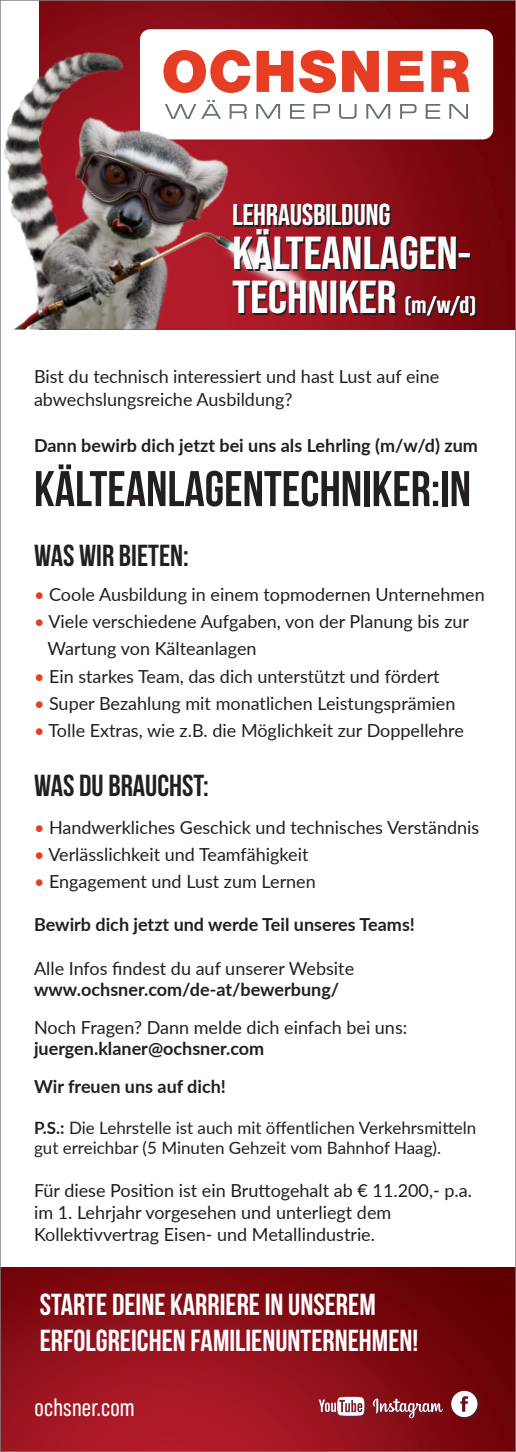
<style>
.page{position:relative;width:516px;height:1452px;background:#fff}
.page>*{position:absolute;margin:0;border:0;box-sizing:border-box;transform-origin:0 0}
.t1{font:700 50px "Bebas Neue";color:#231f20}
.t2{font:700 46px/44px "Bebas Neue Pro";color:#fff;scale:1.08 1}
.t3{font:700 30.4px/36.4px "Bebas Neue";color:#fff}
.t4{font:700 30.4px "Bebas Neue";color:#231f20}
.t5{font:700 30px "Bebas Neue Pro";color:#fff}
.t6{font:25px "Bebas Neue Pro";letter-spacing:.01em;color:#fff}
.t7{font:18px/22px "Lato";color:#231f20}
.t8{font:700 18px/37.6px "Lato";color:#231f20}
.t9{font:17px/20.4px "Lato";color:#231f20}
.s1{font-size:24px}
.s2{color:#e53e24}
.s3{font-weight:700}
</style>
<div class="page">
<img style="left:378px;top:2px;width:136px;height:327px">
<img style="left:2px;top:1267px;width:512px;height:182px">
<div style="left:140px;top:29px;width:353px;height:110px;background:#fff;border-radius:10px"></div>
<svg style="left:431px;top:51px;width:39px;height:41px"></svg>
<svg style="left:388px;top:51px;width:36px;height:41px"></svg>
<svg style="left:378px;top:51px;width:1px;height:41px"></svg>
<svg style="left:378px;top:104px;width:90px;height:15px"></svg>
<div style="left:317px;top:1398px;width:23px;height:17px;background:#21496a;opacity:.4"></div>
<div style="left:336px;top:1395px;width:32px;height:24px;background:#21496a;opacity:.4"></div>
<svg style="left:319px;top:1396px;width:45px;height:19px"></svg>
<div style="left:372px;top:1397px;width:74px;height:25px;background:#21496a;opacity:.4"></div>
<svg style="left:373px;top:1398px;width:70px;height:20px"></svg>
<div style="left:450px;top:1389px;width:32px;height:32px;background:#21496a;opacity:.4"></div>
<svg style="left:451px;top:1390px;width:26px;height:26px"></svg>
<img style="left:3px;top:2px;width:375px;height:327px">
<h3 class="t5" style="left:232px;top:198px;width:159px">LEHRAUSBILDUNG</h3>
<h2 class="t2" style="left:232px;top:231px;width:228px">KÄLTEANLAGEN-<br>TECHNIKER <span class="s1">(m/w/d)</span></h2>
<p class="t7" style="left:34px;top:364px;width:407px;line-height:23px">Bist du technisch interessiert und hast Lust auf eine abwechslungsreiche Ausbildung?</p>
<p class="t8" style="left:34px;top:426px;width:445px">Dann bewirb dich jetzt bei uns als Lehrling (m/w/d) zum</p>
<h1 class="t1" style="left:34px;top:461px;width:438px">KÄLTEANLAGENTECHNIKER:IN</h1>
<h3 class="t4" style="left:34px;top:538px;width:156px">WAS WIR BIETEN:</h3>
<p class="t7" style="left:34px;top:582px;width:452px"><span class="s2">•</span> Coole Ausbildung in einem topmodernen Unternehmen</p>
<p class="t7" style="left:48px;top:607px;width:423px;line-height:27.2px;text-indent:-14px"><span class="s2">•</span> Viele verschiedene Aufgaben, von der Planung bis zur<br>Wartung von Kälteanlagen</p>
<p class="t7" style="left:34px;top:664px;width:407px"><span class="s2">•</span> Ein starkes Team, das dich unterstützt und fördert</p>
<p class="t7" style="left:34px;top:691px;width:423px"><span class="s2">•</span> Super Bezahlung mit monatlichen Leistungsprämien</p>
<p class="t7" style="left:34px;top:718px;width:431px"><span class="s2">•</span> Tolle Extras, wie z.B. die Möglichkeit zur Doppellehre</p>
<h3 class="t4" style="left:34px;top:769px;width:176px">WAS DU BRAUCHST:</h3>
<p class="t7" style="left:34px;top:815px;width:447px"><span class="s2">•</span> Handwerkliches Geschick und technisches Verständnis</p>
<p class="t7" style="left:34px;top:842px;width:276px"><span class="s2">•</span> Verlässlichkeit und Teamfähigkeit</p>
<p class="t7" style="left:34px;top:869px;width:283px"><span class="s2">•</span> Engagement und Lust zum Lernen</p>
<p class="t8" style="left:34px;top:905px;width:382px">Bewirb dich jetzt und werde Teil unseres Teams!</p>
<p class="t7" style="left:34px;top:956px;width:322px">Alle Infos findest du auf unserer Website</p>
<p class="t8" style="left:34px;top:970px;width:307px">www.ochsner.com/de-at/bewerbung/</p>
<p class="t7" style="left:34px;top:1015px;width:375px">Noch Fragen? Dann melde dich einfach bei uns:</p>
<p class="t8" style="left:34px;top:1029px;width:232px">juergen.klaner@ochsner.com<br>Wir freuen uns auf dich!</p>
<p class="t9" style="left:34px;top:1116px;width:444px"><span class="s3">P.S.:</span> Die Lehrstelle ist auch mit öffentlichen Verkehrsmitteln gut erreichbar (5 Minuten Gehzeit vom Bahnhof Haag).</p>
<p class="t7" style="left:34px;top:1178px;width:439px">Für diese Position ist ein Bruttogehalt ab € 11.200,- p.a. im 1. Lehrjahr vorgesehen und unterliegt dem<br>Kollektivvertrag Eisen- und Metallindustrie.</p>
<h3 class="t3" style="left:40px;top:1285px;width:380px">STARTE DEINE KARRIERE IN UNSEREM<br>ERFOLGREICHEN FAMILIENUNTERNEHMEN!</h3>
<h3 class="t6" style="left:35px;top:1393px;width:102px">ochsner.com</h3>
</div>
